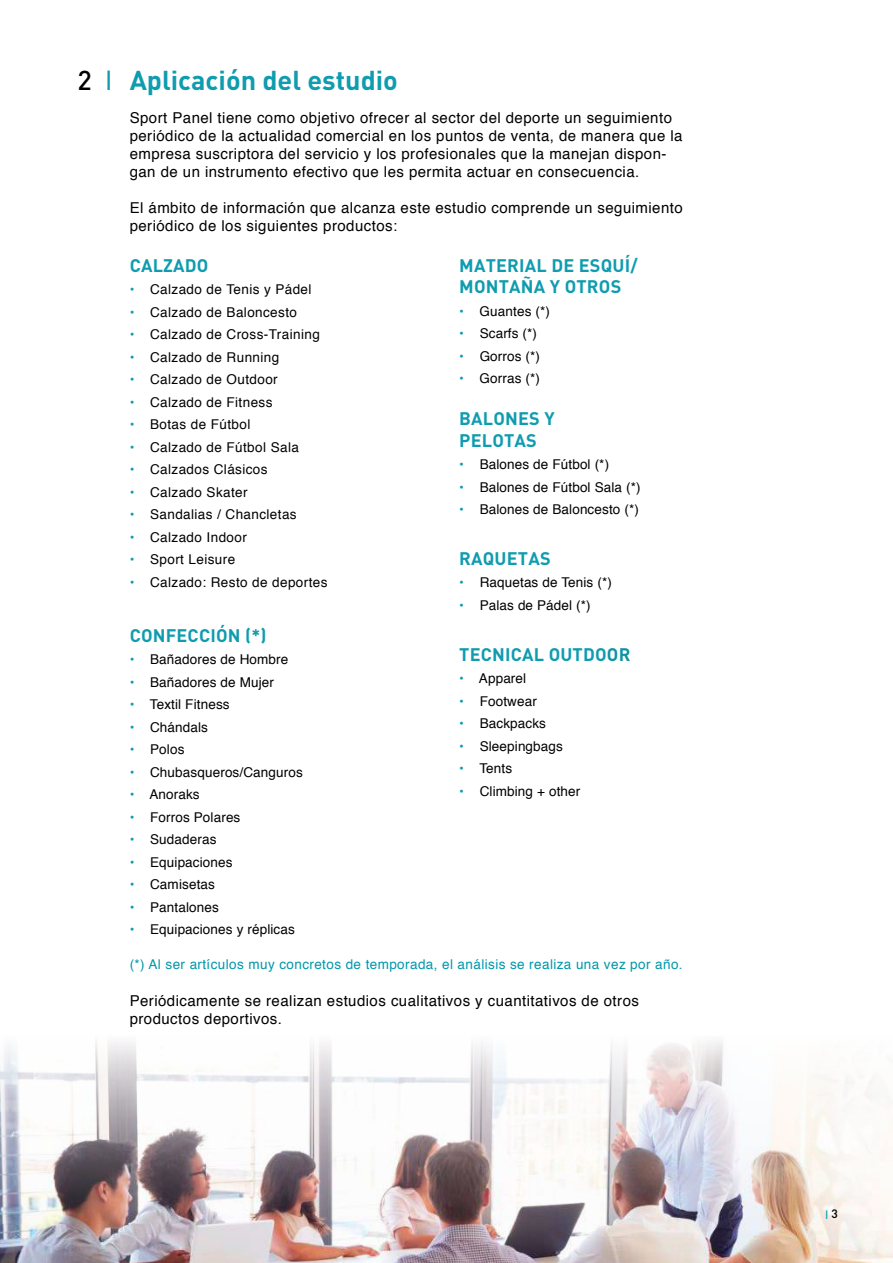
<style>
.page{position:relative;width:893px;height:1263px;background:#fff}
.page>*{position:absolute;margin:0;border:0;box-sizing:border-box;transform-origin:0 0}
.t1{font:700 27px "DIN";color:#0f9caf}
.t2{font:700 18px/21.6px "DIN";letter-spacing:.01em;color:#0f9caf}
.t3{font:15px/18px "Helvetica";letter-spacing:.03em;color:#010001}
.t4{font:13.5px "Helvetica";letter-spacing:.01em;color:#010001}
.t5{font:13.5px "Helvetica";letter-spacing:.03em;color:#010001}
.t6{font:13.5px "Helvetica";letter-spacing:.03em;color:#0097ab}
.t7{font:12px "Helvetica";color:#0f9caf}
.s1{font-weight:500;color:#010001}
.s2{font-family:"Helvetica";font-weight:400}
.s3{color:#0f9caf}
.s4{color:#1094a5}
.s5{font-family:"DIN";font-weight:500;color:#010001}
</style>
<div class="page">
<img style="left:0;top:1042px;width:893px;height:221px">
<h1 class="t1" style="left:78px;top:63px;width:322px"><span class="s1">2</span> <span class="s2">l</span> Aplicación del estudio</h1>
<p class="t3" style="left:130px;top:110px;width:554px">Sport Panel tiene como objetivo ofrecer al sector del deporte un seguimiento periódico de la actualidad comercial en los puntos de venta, de manera que la empresa suscriptora del servicio y los profesionales que la manejan dispon&shy;gan de un instrumento efectivo que les permita actuar en consecuencia.</p>
<p class="t3" style="left:130px;top:200px;width:555px">El ámbito de información que alcanza este estudio comprende un seguimiento periódico de los siguientes productos:</p>
<p class="t2" style="left:130px;top:253px;width:80px">CALZADO</p>
<p class="t5" style="left:130px;top:279px;width:183px"><span class="s3">•</span> Calzado de Tenis y Pádel</p>
<p class="t5" style="left:130px;top:301px;width:169px"><span class="s3">•</span> Calzado de Baloncesto</p>
<p class="t5" style="left:130px;top:324px;width:192px"><span class="s3">•</span> Calzado de Cross-Training</p>
<p class="t5" style="left:130px;top:346px;width:151px"><span class="s3">•</span> Calzado de Running</p>
<p class="t5" style="left:130px;top:369px;width:150px"><span class="s3">•</span> Calzado de Outdoor</p>
<p class="t5" style="left:130px;top:391px;width:144px"><span class="s3">•</span> Calzado de Fitness</p>
<p class="t5" style="left:130px;top:414px;width:122px"><span class="s3">•</span> Botas de Fútbol</p>
<p class="t5" style="left:130px;top:436px;width:171px"><span class="s3">•</span> Calzado de Fútbol Sala</p>
<p class="t5" style="left:130px;top:459px;width:139px"><span class="s3">•</span> Calzados Clásicos</p>
<p class="t5" style="left:130px;top:481px;width:119px"><span class="s3">•</span> Calzado Skater</p>
<p class="t5" style="left:130px;top:504px;width:168px"><span class="s3">•</span> Sandalias / Chancletas</p>
<p class="t5" style="left:130px;top:526px;width:119px"><span class="s3">•</span> Calzado Indoor</p>
<p class="t5" style="left:130px;top:549px;width:107px"><span class="s3">•</span> Sport Leisure</p>
<p class="t5" style="left:130px;top:571px;width:199px"><span class="s3">•</span> Calzado: Resto de deportes</p>
<p class="t2" style="left:130px;top:623px;width:138px">CONFECCIÓN (*)</p>
<p class="t4" style="left:130px;top:649px;width:160px"><span class="s3">•</span> Bañadores de Hombre</p>
<p class="t4" style="left:130px;top:671px;width:146px"><span class="s3">•</span> Bañadores de Mujer</p>
<p class="t4" style="left:130px;top:694px;width:101px"><span class="s3">•</span> Textil Fitness</p>
<p class="t4" style="left:130px;top:716px;width:80px"><span class="s3">•</span> Chándals</p>
<p class="t4" style="left:130px;top:739px;width:56px"><span class="s3">•</span> Polos</p>
<p class="t4" style="left:130px;top:761px;width:175px"><span class="s3">•</span> Chubasqueros/Canguros</p>
<p class="t4" style="left:130px;top:784px;width:71px"><span class="s3">•</span> Anoraks</p>
<p class="t4" style="left:130px;top:806px;width:112px"><span class="s3">•</span> Forros Polares</p>
<p class="t4" style="left:130px;top:829px;width:88px"><span class="s3">•</span> Sudaderas</p>
<p class="t4" style="left:130px;top:851px;width:104px"><span class="s3">•</span> Equipaciones</p>
<p class="t4" style="left:130px;top:874px;width:87px"><span class="s3">•</span> Camisetas</p>
<p class="t4" style="left:130px;top:896px;width:91px"><span class="s3">•</span> Pantalones</p>
<p class="t4" style="left:130px;top:919px;width:167px"><span class="s3">•</span> Equipaciones y réplicas</p>
<p class="t2" style="left:459px;top:253px;width:180px">MATERIAL DE ESQUÍ/<br>MONTAÑA Y OTROS</p>
<p class="t4" style="left:459px;top:300px;width:92px"><span class="s3">•</span> Guantes (*)</p>
<p class="t4" style="left:459px;top:323px;width:79px"><span class="s3">•</span> Scarfs (*)</p>
<p class="t4" style="left:459px;top:345px;width:82px"><span class="s3">•</span> Gorros (*)</p>
<p class="t4" style="left:459px;top:368px;width:82px"><span class="s3">•</span> Gorras (*)</p>
<p class="t2" style="left:459px;top:407px;width:97px">BALONES Y<br>PELOTAS</p>
<p class="t4" style="left:459px;top:454px;width:151px"><span class="s3">•</span> Balones de Fútbol (*)</p>
<p class="t4" style="left:459px;top:477px;width:183px"><span class="s3">•</span> Balones de Fútbol Sala (*)</p>
<p class="t4" style="left:459px;top:499px;width:181px"><span class="s3">•</span> Balones de Baloncesto (*)</p>
<p class="t2" style="left:459px;top:547px;width:93px">RAQUETAS</p>
<p class="t4" style="left:459px;top:572px;width:154px"><span class="s3">•</span> Raquetas de Tenis (*)</p>
<p class="t4" style="left:459px;top:595px;width:133px"><span class="s3">•</span> Palas de Pádel (*)</p>
<p class="t2" style="left:459px;top:643px;width:173px">TECNICAL OUTDO<span class="s4">OR</span></p>
<p class="t4" style="left:459px;top:668px;width:69px"><span class="s3">•</span> Apparel</p>
<p class="t4" style="left:459px;top:690px;width:79px"><span class="s3">•</span> Footwear</p>
<p class="t4" style="left:459px;top:713px;width:88px"><span class="s3">•</span> Backpacks</p>
<p class="t4" style="left:459px;top:735px;width:105px"><span class="s3">•</span> Sleepingbags</p>
<p class="t4" style="left:459px;top:758px;width:54px"><span class="s3">•</span> Tents</p>
<p class="t4" style="left:459px;top:780px;width:123px"><span class="s3">•</span> Climbing + other</p>
<p class="t6" style="left:130px;top:954px;width:554px">(*) Al ser artículos muy concretos de temporada, el análisis se realiza una vez por año.</p>
<p class="t3" style="left:130px;top:992px;width:511px">Periódicamente se realizan estudios cualitativos y cuantitativos de otros productos deportivos.</p>
<p class="t7" style="left:826px;top:1205px;width:14px">l <span class="s5">3</span></p>
</div>
